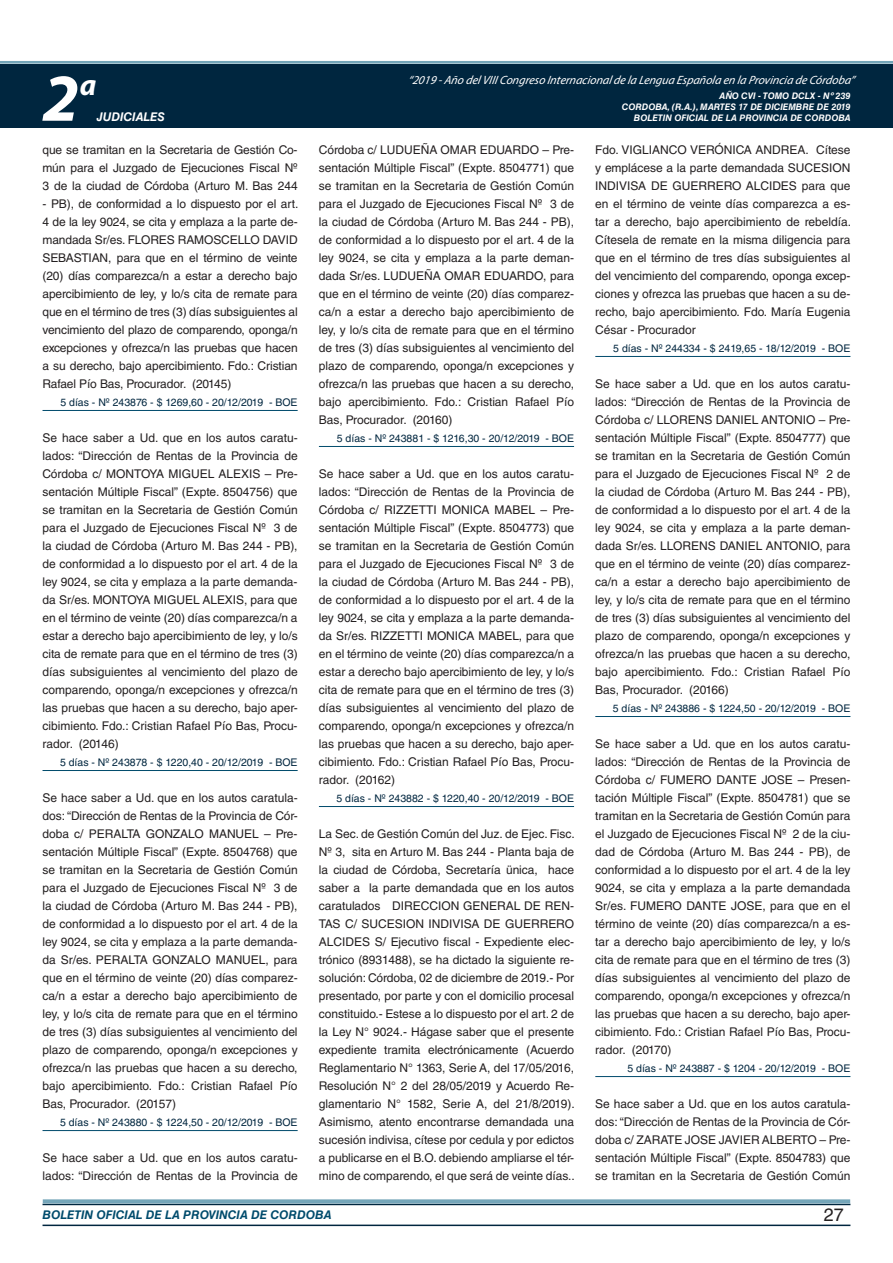
<style>
.page{position:relative;width:893px;height:1263px;background:#fff}
.page>*{position:absolute;margin:0;border:0;box-sizing:border-box;transform-origin:0 0}
.t1{font:italic 700 67.5px "Myriad Pro";color:#fff}
.t2{font:italic 700 30px "Myriad Pro";color:#fff}
.t3{font:18px "Helvetica LT Std";color:#231f20}
.t4{font:12px/18px "Helvetica LT Std";color:#231f20;text-align:justify}
.t5{font:italic 12px "Myriad Pro";color:#fff}
.t6{font:italic 700 12px "Helvetica LT Std";color:#004b6c}
.t7{font:italic 700 12px "Helvetica LT Std";color:#fff}
.t8{font:10.5px "Helvetica LT Std";color:#00263f}
.t9{font:italic 700 9px/10.8px "Helvetica LT Std";color:#fff;text-align:right}
</style>
<div class="page">
<div style="left:0;top:61px;width:893px;height:6px;background:#fff;opacity:.75"></div>
<div style="left:0;top:64px;width:893px;height:64px;background:#00263f"></div>
<hr style="left:43px;top:1224px;width:807px;height:2px;background:#00263f">
<div style="left:42px;top:1198px;width:809px;height:8px;background:#fff;opacity:.75"></div>
<hr style="left:43px;top:410px;width:255px;height:1px;background:#004b6c">
<hr style="left:43px;top:770px;width:255px;height:1px;background:#004b6c">
<hr style="left:43px;top:1130px;width:255px;height:1px;background:#004b6c">
<hr style="left:319px;top:446px;width:255px;height:1px;background:#004b6c">
<hr style="left:319px;top:806px;width:255px;height:1px;background:#004b6c">
<hr style="left:595px;top:356px;width:255px;height:1px;background:#004b6c">
<hr style="left:595px;top:716px;width:255px;height:1px;background:#004b6c">
<hr style="left:595px;top:1076px;width:255px;height:1px;background:#004b6c">
<h2 class="t2" style="left:80px;top:66px;width:18px">a</h2>
<p class="t5" style="left:408px;top:72px;width:448px">“2019 -Año delVIIICongreso Internacionalde la Lengua Esp añola en la Provincia de Córdoba”</p>
<h1 class="t1" style="left:43px;top:54px;width:38px">2</h1>
<p class="t9" style="left:622px;top:91px;width:230px">AÑO CVI - TOMO DCLX - Nº 239<br>CORDOBA, (R.A.), MARTES 17 DE DICIEMBRE DE 2019</p>
<p class="t7" style="left:97px;top:110px;width:70px">JUDICIALES</p>
<p class="t9" style="left:634px;top:112px;width:218px">BOLETIN OFICIAL DE LA PROVINCIA DE CORDOBA</p>
<p class="t4" style="left:43px;top:141px;width:257px">que se tramitan en la Secretaria de Gestión Co&shy;mún para el Juzgado de Ejecuciones Fiscal Nº 3 de la ciudad de Córdoba (Arturo M. Bas 244</p>
<p class="t4" style="left:43px;top:195px;width:257px">- PB), de conformidad a lo dispuesto por el art.<br>4 de la ley 9024, se cita y emplaza a la parte de&shy;mandada Sr/es. FLORES RAMOSCELLO DAVID SEBASTIAN, para que en el término de veinte (20) días comparezca/n a estar a derecho bajo apercibimiento de ley, y lo/s cita de remate para que en el término de tres (3) días subsiguientes al vencimiento del plazo de comparendo, oponga/n excepciones y ofrezca/n las pruebas que hacen a su derecho, bajo apercibimiento. Fdo.: Cristian Rafael Pío Bas, Procurador. (20145)</p>
<p class="t8" style="left:60px;top:396px;width:239px">5 días - Nº 243876 - $ 1269,60 - 20/12/2019 - BOE</p>
<p class="t4" style="left:43px;top:429px;width:257px">Se hace saber a Ud. que en los autos caratu&shy;lados: “Dirección de Rentas de la Provincia de Córdoba c/ MONTOYA MIGUEL ALEXIS – Pre&shy;sentación Múltiple Fiscal” (Expte. 8504756) que se tramitan en la Secretaria de Gestión Común para el Juzgado de Ejecuciones Fiscal Nº 3 de la ciudad de Córdoba (Arturo M. Bas 244 - PB), de conformidad a lo dispuesto por el art. 4 de la ley 9024, se cita y emplaza a la parte demanda&shy;da Sr/es. MONTOYA MIGUEL ALEXIS, para que en el término de veinte (20) días comparezca/n a estar a derecho bajo apercibimiento de ley, y lo/s cita de remate para que en el término de tres (3) días subsiguientes al vencimiento del plazo de comparendo, oponga/n excepciones y ofrezca/n las pruebas que hacen a su derecho, bajo aper&shy;cibimiento. Fdo.: Cristian Rafael Pío Bas, Procu&shy;rador. (20146)</p>
<p class="t8" style="left:60px;top:756px;width:239px">5 días - Nº 243878 - $ 1220,40 - 20/12/2019 - BOE</p>
<p class="t4" style="left:43px;top:789px;width:257px">Se hace saber a Ud. que en los autos caratula&shy;dos: “Dirección de Rentas de la Provincia de Cór&shy;doba c/ PERALTA GONZALO MANUEL – Pre&shy;sentación Múltiple Fiscal” (Expte. 8504768) que se tramitan en la Secretaria de Gestión Común para el Juzgado de Ejecuciones Fiscal Nº 3 de la ciudad de Córdoba (Arturo M. Bas 244 - PB), de conformidad a lo dispuesto por el art. 4 de la ley 9024, se cita y emplaza a la parte demanda&shy;da Sr/es. PERALTA GONZALO MANUEL, para que en el término de veinte (20) días comparez&shy;ca/n a estar a derecho bajo apercibimiento de ley, y lo/s cita de remate para que en el término de tres (3) días subsiguientes al vencimiento del plazo de comparendo, oponga/n excepciones y ofrezca/n las pruebas que hacen a su derecho, bajo apercibimiento. Fdo.: Cristian Rafael Pío Bas, Procurador. (20157)</p>
<p class="t8" style="left:60px;top:1116px;width:239px">5 días - Nº 243880 - $ 1224,50 - 20/12/2019 - BOE</p>
<p class="t4" style="left:43px;top:1149px;width:257px">Se hace saber a Ud. que en los autos caratu&shy;lados: “Dirección de Rentas de la Provincia de</p>
<p class="t4" style="left:319px;top:141px;width:257px">Córdoba c/ LUDUEÑA OMAR EDUARDO – Pre&shy;sentación Múltiple Fiscal” (Expte. 8504771) que se tramitan en la Secretaria de Gestión Común para el Juzgado de Ejecuciones Fiscal Nº 3 de la ciudad de Córdoba (Arturo M. Bas 244 - PB), de conformidad a lo dispuesto por el art. 4 de la ley 9024, se cita y emplaza a la parte deman&shy;dada Sr/es. LUDUEÑA OMAR EDUARDO, para que en el término de veinte (20) días comparez&shy;ca/n a estar a derecho bajo apercibimiento de ley, y lo/s cita de remate para que en el término de tres (3) días subsiguientes al vencimiento del plazo de comparendo, oponga/n excepciones y ofrezca/n las pruebas que hacen a su derecho, bajo apercibimiento. Fdo.: Cristian Rafael Pío Bas, Procurador. (20160)</p>
<p class="t8" style="left:337px;top:432px;width:239px">5 días - Nº 243881 - $ 1216,30 - 20/12/2019 - BOE</p>
<p class="t4" style="left:319px;top:465px;width:257px">Se hace saber a Ud. que en los autos caratu&shy;lados: “Dirección de Rentas de la Provincia de Córdoba c/ RIZZETTI MONICA MABEL – Pre&shy;sentación Múltiple Fiscal” (Expte. 8504773) que se tramitan en la Secretaria de Gestión Común para el Juzgado de Ejecuciones Fiscal Nº 3 de la ciudad de Córdoba (Arturo M. Bas 244 - PB), de conformidad a lo dispuesto por el art. 4 de la ley 9024, se cita y emplaza a la parte demanda&shy;da Sr/es. RIZZETTI MONICA MABEL, para que en el término de veinte (20) días comparezca/n a estar a derecho bajo apercibimiento de ley, y lo/s cita de remate para que en el término de tres (3) días subsiguientes al vencimiento del plazo de comparendo, oponga/n excepciones y ofrezca/n las pruebas que hacen a su derecho, bajo aper&shy;cibimiento. Fdo.: Cristian Rafael Pío Bas, Procu&shy;rador. (20162)</p>
<p class="t8" style="left:336px;top:792px;width:239px">5 días - Nº 243882 - $ 1220,40 - 20/12/2019 - BOE</p>
<p class="t4" style="left:319px;top:825px;width:257px">La Sec. de Gestión Común del Juz. de Ejec. Fisc.<br>Nº 3, sita en Arturo M. Bas 244 - Planta baja de la ciudad de Córdoba, Secretaría ünica, hace saber a la parte demandada que en los autos caratulados DIRECCION GENERAL DE REN-TAS C/ SUCESION INDIVISA DE GUERRERO ALCIDES S/ Ejecutivo fiscal - Expediente elec&shy;trónico (8931488), se ha dictado la siguiente re&shy;solución: Córdoba, 02 de diciembre de 2019.- Por presentado, por parte y con el domicilio procesal constituido.- Estese a lo dispuesto por el art. 2 de la Ley N° 9024.- Hágase saber que el presente expediente tramita electrónicamente (Acuerdo Reglamentario N° 1363, Serie A, del 17/05/2016, Resolución N° 2 del 28/05/2019 y Acuerdo Re&shy;glamentario N° 1582, Serie A, del 21/8/2019).<br>Asimismo, atento encontrarse demandada una sucesión indivisa, cítese por cedula y por edictos a publicarse en el B.O. debiendo ampliarse el tér&shy;mino de comparendo, el que será de veinte días..</p>
<p class="t4" style="left:595px;top:141px;width:257px">Fdo. VIGLIANCO VERÓNICA ANDREA. Cítese y emplácese a la parte demandada SUCESION INDIVISA DE GUERRERO ALCIDES para que en el término de veinte días comparezca a es&shy;tar a derecho, bajo apercibimiento de rebeldía.<br>Cítesela de remate en la misma diligencia para que en el término de tres días subsiguientes al del vencimiento del comparendo, oponga excep&shy;ciones y ofrezca las pruebas que hacen a su de&shy;recho, bajo apercibimiento. Fdo. María Eugenia César - Procurador</p>
<p class="t8" style="left:613px;top:342px;width:239px">5 días - Nº 244334 - $ 2419,65 - 18/12/2019 - BOE</p>
<p class="t4" style="left:595px;top:375px;width:257px">Se hace saber a Ud. que en los autos caratu&shy;lados: “Dirección de Rentas de la Provincia de Córdoba c/ LLORENS DANIEL ANTONIO – Pre&shy;sentación Múltiple Fiscal” (Expte. 8504777) que se tramitan en la Secretaria de Gestión Común para el Juzgado de Ejecuciones Fiscal Nº 2 de la ciudad de Córdoba (Arturo M. Bas 244 - PB), de conformidad a lo dispuesto por el art. 4 de la ley 9024, se cita y emplaza a la parte deman&shy;dada Sr/es. LLORENS DANIEL ANTONIO, para que en el término de veinte (20) días comparez&shy;ca/n a estar a derecho bajo apercibimiento de ley, y lo/s cita de remate para que en el término de tres (3) días subsiguientes al vencimiento del plazo de comparendo, oponga/n excepciones y ofrezca/n las pruebas que hacen a su derecho, bajo apercibimiento. Fdo.: Cristian Rafael Pío Bas, Procurador. (20166)</p>
<p class="t8" style="left:613px;top:702px;width:239px">5 días - Nº 243886 - $ 1224,50 - 20/12/2019 - BOE</p>
<p class="t4" style="left:595px;top:735px;width:257px">Se hace saber a Ud. que en los autos caratu&shy;lados: “Dirección de Rentas de la Provincia de Córdoba c/ FUMERO DANTE JOSE – Presen&shy;tación Múltiple Fiscal” (Expte. 8504781) que se tramitan en la Secretaria de Gestión Común para el Juzgado de Ejecuciones Fiscal Nº 2 de la ciu&shy;dad de Córdoba (Arturo M. Bas 244 - PB), de conformidad a lo dispuesto por el art. 4 de la ley 9024, se cita y emplaza a la parte demandada Sr/es. FUMERO DANTE JOSE, para que en el término de veinte (20) días comparezca/n a es&shy;tar a derecho bajo apercibimiento de ley, y lo/s cita de remate para que en el término de tres (3) días subsiguientes al vencimiento del plazo de comparendo, oponga/n excepciones y ofrezca/n las pruebas que hacen a su derecho, bajo aper&shy;cibimiento. Fdo.: Cristian Rafael Pío Bas, Procu&shy;rador. (20170)</p>
<p class="t8" style="left:627px;top:1062px;width:224px">5 días - Nº 243887 - $ 1204 - 20/12/2019 - BOE</p>
<p class="t4" style="left:595px;top:1095px;width:257px">Se hace saber a Ud. que en los autos caratula&shy;dos: “Dirección de Rentas de la Provincia de Cór&shy;doba c/ ZARATE JOSE JAVIER ALBERTO – Pre&shy;sentación Múltiple Fiscal” (Expte. 8504783) que se tramitan en la Secretaria de Gestión Común</p>
<p class="t6" style="left:43px;top:1208px;width:290px">BOLETIN OFICIAL DE LA PROVINCIA DE CORDOBA</p>
<h3 class="t3" style="left:824px;top:1204px;width:22px">27</h3>
</div>
